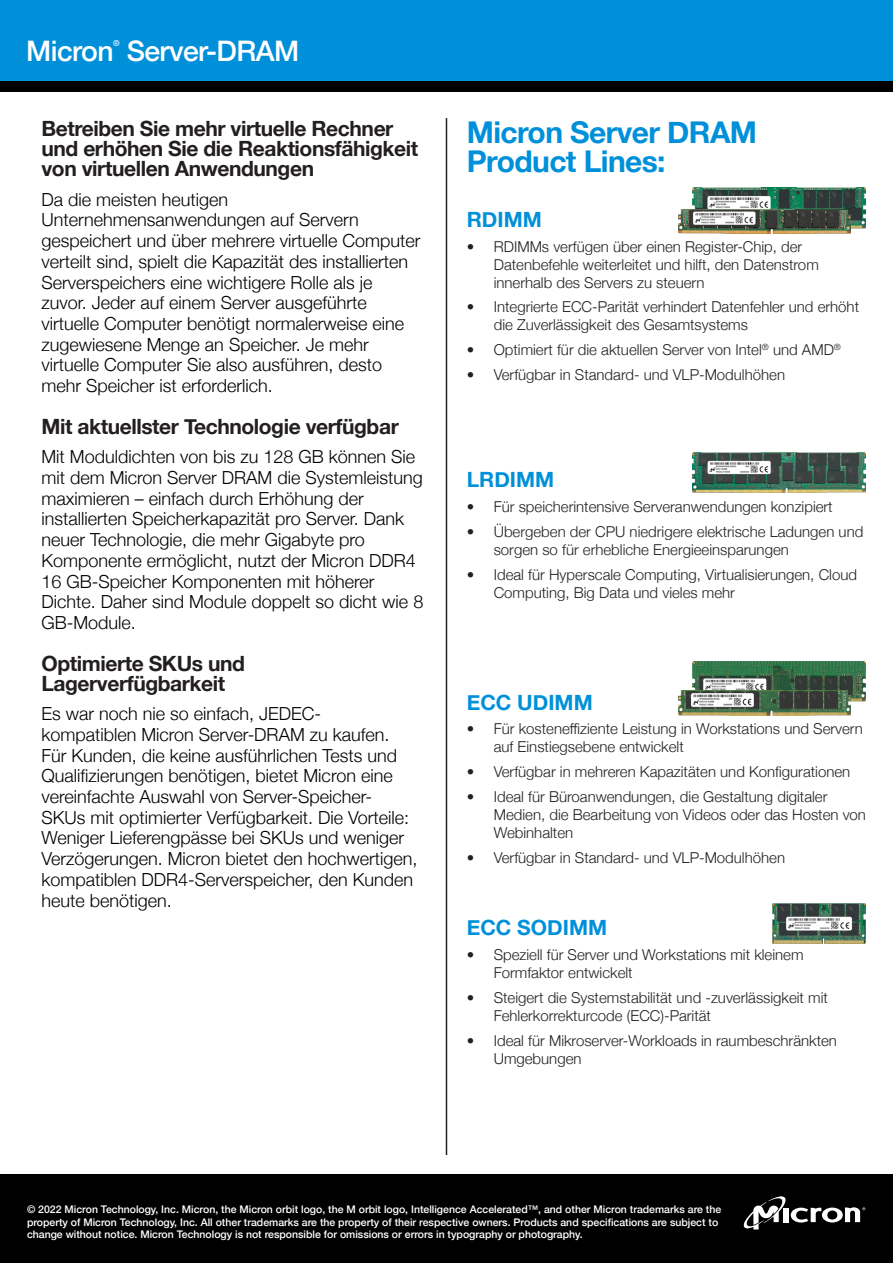
<style>
.page{position:relative;width:893px;height:1263px;background:#fff}
.page>*{position:absolute;margin:0;border:0;box-sizing:border-box;transform-origin:0 0}
.t1{font:700 30px/28.5px "Helvetica Neue";letter-spacing:-.02em;color:#0090da}
.t2{font:500 28.2px "Helvetica Neue";letter-spacing:-.02em;color:#fff}
.t3{font:700 21px/20px "Helvetica Neue";letter-spacing:-.02em;color:#231f20}
.t4{font:700 21px "Helvetica Neue";color:#0090da}
.t5{font:300 18px/20.7px "Helvetica Neue";color:#000}
.t6{font:300 15px/18px "Helvetica Neue";color:#231f20}
.t7{font:500 10.5px/12.6px "Helvetica Neue";color:#fff}
</style>
<div class="page">
<img style="left:693px;top:452px;width:173px;height:41px">
<img style="left:772px;top:903px;width:94px;height:41px">
<img style="left:693px;top:661px;width:173px;height:41px">
<div style="left:0;top:1175px;width:893px;height:88px;background:#000"></div>
<svg style="left:744px;top:1196px;width:121px;height:33px"></svg>
<div style="left:0;top:0;width:893px;height:81px;background:#0090da"></div>
<div style="left:0;top:81px;width:893px;height:11px;background:#000"></div>
<hr style="left:446px;top:118px;width:1px;height:1037px;background:#231f20">
<img style="left:693px;top:188px;width:173px;height:40px">
<img style="left:678px;top:691px;width:172px;height:24px">
<img style="left:678px;top:209px;width:172px;height:25px">
<p class="t2" style="left:26px;top:28px;width:274px">Micron<sup>®</sup> Server-DRAM</p>
<p class="t3" style="left:41px;top:119px;width:378px">Betreiben Sie mehr virtuelle Rechner und erhöhen Sie die Reaktionsfähigkeit von virtuellen Anwendungen</p>
<p class="t5" style="left:41px;top:188px;width:381px">Da die meisten heutigen Unternehmensanwendungen auf Servern gespeichert und über mehrere virtuelle Computer verteilt sind, spielt die Kapazität des installierten Serverspeichers eine wichtigere Rolle als je zuvor. Jeder auf einem Server ausgeführte virtuelle Computer benötigt normalerweise eine zugewiesene Menge an Speicher. Je mehr virtuelle Computer Sie also ausführen, desto mehr Speicher ist erforderlich.</p>
<p class="t3" style="left:41px;top:417px;width:359px">Mit aktuellster Technologie verfügbar</p>
<p class="t5" style="left:41px;top:445px;width:383px">Mit Moduldichten von bis zu 128 GB können Sie mit dem Micron Server DRAM die Systemleistung maximieren – einfach durch Erhöhung der installierten Speicherkapazität pro Server. Dank neuer Technologie, die mehr Gigabyte pro Komponente ermöglicht, nutzt der Micron DDR4<br>16 GB-Speicher Komponenten mit höherer Dichte. Daher sind Module doppelt so dicht wie 8<br>GB-Module.</p>
<p class="t3" style="left:41px;top:654px;width:205px">Optimierte SKUs und<br>Lagerverfügbarkeit</p>
<p class="t5" style="left:41px;top:702px;width:377px">Es war noch nie so einfach, JEDEC&shy;kompatiblen Micron Server-DRAM zu kaufen.<br>Für Kunden, die keine ausführlichen Tests und Qualifizierungen benötigen, bietet Micron eine vereinfachte Auswahl von Server-Speicher-SKUs mit optimierter Verfügbarkeit. Die Vorteile:<br>Weniger Lieferengpässe bei SKUs und weniger Verzögerungen. Micron bietet den hochwertigen, kompatiblen DDR4-Serverspeicher, den Kunden heute benötigen.</p>
<p class="t1" style="left:467px;top:119px;width:292px">Micron Server DRAM<br>Product Lines:</p>
<p class="t4" style="left:467px;top:203px;width:77px">RDIMM</p>
<p class="t6" style="left:494px;top:236px;width:327px;text-indent:-27px">• RDIMMs verfügen über einen Register-Chip, der<br>Datenbefehle weiterleitet und hilft, den Datenstrom innerhalb des Servers zu steuern</p>
<p class="t6" style="left:494px;top:297px;width:367px;text-indent:-27px">• Integrierte ECC-Parität verhindert Datenfehler und erhöht die Zuverlässigkeit des Gesamtsystems</p>
<p class="t6" style="left:467px;top:340px;width:376px">• Optimiert für die aktuellen Server von Intel<sup>®</sup> und AMD<sup>®</sup></p>
<p class="t6" style="left:467px;top:364px;width:320px">• Verfügbar in Standard- und VLP-Modulhöhen</p>
<p class="t4" style="left:467px;top:463px;width:89px">LRDIMM</p>
<p class="t6" style="left:467px;top:497px;width:367px">• Für speicherintensive Serveranwendungen konzipiert</p>
<p class="t6" style="left:494px;top:521px;width:371px;text-indent:-27px">• Übergeben der CPU niedrigere elektrische Ladungen und sorgen so für erhebliche Energieeinsparungen</p>
<p class="t6" style="left:494px;top:564px;width:365px;text-indent:-27px">• Ideal für Hyperscale Computing, Virtualisierungen, Cloud<br>Computing, Big Data und vieles mehr</p>
<p class="t4" style="left:467px;top:686px;width:127px">ECC UDIMM</p>
<p class="t6" style="left:494px;top:719px;width:371px;text-indent:-27px">• Für kosteneffiziente Leistung in Workstations und Servern auf Einstiegsebene entwickelt</p>
<p class="t6" style="left:467px;top:762px;width:385px">• Verfügbar in mehreren Kapazitäten und Konfigurationen</p>
<p class="t6" style="left:494px;top:786px;width:374px;text-indent:-27px">• Ideal für Büroanwendungen, die Gestaltung digitaler<br>Medien, die Bearbeitung von Videos oder das Hosten von<br>Webinhalten</p>
<p class="t6" style="left:467px;top:847px;width:320px">• Verfügbar in Standard- und VLP-Modulhöhen</p>
<p class="t4" style="left:467px;top:911px;width:142px">ECC SODIMM</p>
<p class="t6" style="left:494px;top:945px;width:311px;text-indent:-27px">• Speziell für Server und Workstations mit kleinem<br>Formfaktor entwickelt</p>
<p class="t6" style="left:494px;top:987px;width:336px;text-indent:-27px">• Steigert die Systemstabilität und -zuverlässigkeit mit<br>Fehlerkorrekturcode (ECC)-Parität</p>
<p class="t6" style="left:494px;top:1030px;width:345px;text-indent:-27px">• Ideal für Mikroserver-Workloads in raumbeschränkten<br>Umgebungen</p>
<p class="t7" style="left:27px;top:1202px;width:696px">© 2022 Micron Technology, Inc. Micron, the Micron orbit logo, the M orbit logo, Intelligence Accelerated™, and other Micron trademarks are the property of Micron Technology, Inc. All other trademarks are the property of their respective owners. Products and specifications are subject to change without notice. Micron Technology is not responsible for omissions or errors in typography or photography.</p>
</div>
